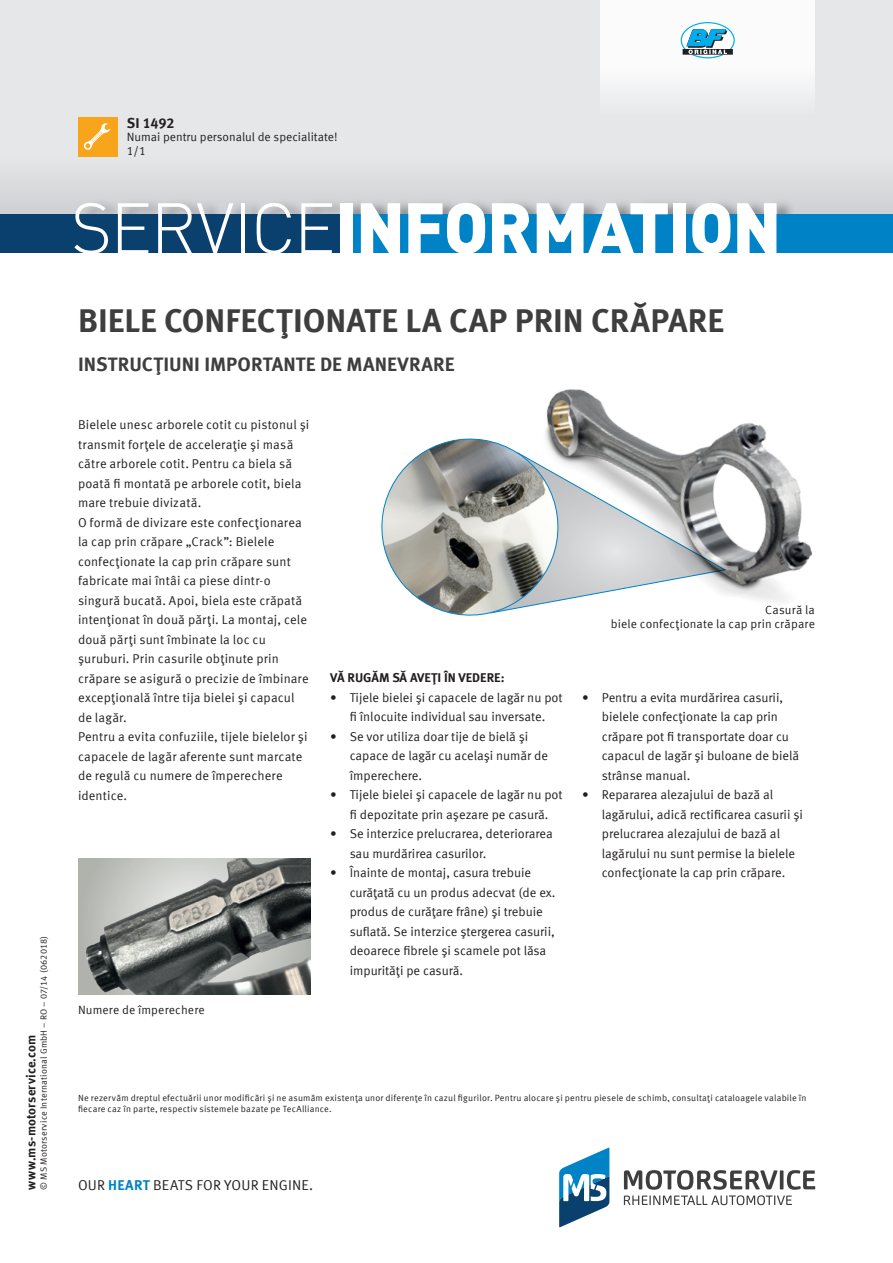
<style>
.page{position:relative;width:893px;height:1263px;background:#fff}
.page>*{position:absolute;margin:0;border:0;box-sizing:border-box;transform-origin:0 0}
.t1{font:900 70.5px "DIN Pro";letter-spacing:-.025em;color:#fff}
.t2{font:700 33px "Meta Offc Pro";color:#3e3e3f}
.t3{font:700 19.5px "Meta Offc Pro";color:#3e3e3f}
.t4{font:14.25px "Meta Offc Pro Norm";letter-spacing:.01em;color:#231f20}
.t5{font:700 14.25px "Meta Offc Pro";letter-spacing:-.01em;color:#231f20}
.t6{font:12.75px/19.5px "Meta Offc Pro Norm";color:#231f20}
.t7{font:700 12.75px "Meta Offc Pro";color:#231f20}
.t8{font:12px/14.7px "Meta Offc Pro Norm";letter-spacing:.01em;color:#231f20;text-align:right}
.t9{font:9px/10.5px "Meta Offc Pro Norm";letter-spacing:.025em;color:#231f20}
.s1{font-weight:300}
.s2{font-family:"Meta Offc Pro";font-weight:700;color:#0082c7}
</style>
<div class="page">
<div style="left:0;top:0;width:893px;height:224px;background:#e6e7e9"></div>
<div style="left:0;top:156px;width:893px;height:58px;background:#dcdee0"></div>
<div style="left:77px;top:198px;width:719px;height:16px;background:#231f20;opacity:.4"></div>
<div style="left:0;top:214px;width:893px;height:39px;background:#09406e"></div>
<div style="left:347px;top:214px;width:546px;height:39px;background:#0082c7"></div>
<div style="left:78px;top:117px;width:39px;height:39px;background:#f9a51b"></div>
<svg style="left:83px;top:123px;width:27px;height:27px"></svg>
<div style="left:600px;top:0;width:215px;height:117px;background:linear-gradient(to bottom,#fff,#edeeef)"></div>
<svg style="left:681px;top:22px;width:54px;height:36px;background:#8fc1d4"></svg>
<svg style="left:559px;top:1147px;width:50px;height:80px"></svg>
<svg style="left:624px;top:1170px;width:191px;height:35px"></svg>
<img style="left:78px;top:858px;width:233px;height:137px">
<img style="left:545px;top:389px;width:267px;height:213px">
<svg style="left:381px;top:432px;width:345px;height:184px"></svg>
<p class="t9" style="left:38px;top:1189px;width:255px;rotate:-90deg">© MS Motorservice International GmbH – RO – 07/14 (062018)</p>
<p class="t7" style="left:21px;top:1189px;width:156px;rotate:-90deg">www.ms-motorservice.com</p>
<p class="t5" style="left:127px;top:112px;width:49px">SI 1492</p>
<p class="t8" style="left:127px;top:129px;width:212px">Numai pentru personalul de specialitate!</p>
<p class="t8" style="left:127px;top:143px;width:21px">1/1</p>
<h1 class="t1" style="left:71px;top:172px;width:712px"><span class="s1">SERVICE</span>INFORMATION</h1>
<h2 class="t2" style="left:78px;top:294px;width:647px">BIELE CONFECŢIONATE LA CAP PRIN CRĂPARE</h2>
<h3 class="t3" style="left:78px;top:348px;width:378px">INSTRUCŢIUNI IMPORTANTE DE MANEVRARE</h3>
<p class="t6" style="left:78px;top:414px;width:233px">Bielele unesc arborele cotit cu pistonul şi transmit forţele de acceleraţie şi masă către arborele cotit. Pentru ca biela să poată fi montată pe arborele cotit, biela mare trebuie divizată.<br>O formă de divizare este confecţionarea la cap prin crăpare „Crack”: Bielele confecţionate la cap prin crăpare sunt fabricate mai întâi ca piese dintr-o singură bucată. Apoi, biela este crăpată intenţionat în două părţi. La montaj, cele două părţi sunt îmbinate la loc cu şuruburi. Prin casurile obţinute prin crăpare se asigură o precizie de îmbinare excepţională între tija bielei şi capacul de lagăr.<br>Pentru a evita confuziile, tijele bielelor şi capacele de lagăr aferente sunt marcate de regulă cu numere de împerechere identice.</p>
<p class="t8" style="left:78px;top:1002px;width:128px">Numere de împerechere</p>
<p class="t7" style="left:330px;top:668px;width:176px">VĂ RUGĂM SĂ AVEŢI ÎN VEDERE:</p>
<p class="t6" style="left:330px;top:687px;width:234px;text-align:center">• Tijele bielei şi capacele de lagăr nu pot fi înlocuite individual sau inversate.</p>
<p class="t6" style="left:350px;top:726px;width:200px;text-indent:-19px">• Se vor utiliza doar tije de bielă şi capace de lagăr cu acelaşi număr de împerechere.</p>
<p class="t6" style="left:330px;top:784px;width:234px;text-align:center">• Tijele bielei şi capacele de lagăr nu pot fi depozitate prin aşezare pe casură.</p>
<p class="t6" style="left:350px;top:823px;width:205px;text-indent:-19px">• Se interzice prelucrarea, deteriorarea sau murdărirea casurilor.</p>
<p class="t6" style="left:350px;top:862px;width:207px;text-indent:-19px">• Înainte de montaj, casura trebuie curăţată cu un produs adecvat (de ex. produs de curăţare frâne) şi trebuie suflată. Se interzice ştergerea casurii, deoarece fibrele şi scamele pot lăsa impurităţi pe casură.</p>
<p class="t8" style="left:611px;top:601px;width:206px">Casură la<br>biele confecţionate la cap prin crăpare</p>
<p class="t6" style="left:602px;top:687px;width:199px;text-indent:-19px">• Pentru a evita murdărirea casurii, bielele confecţionate la cap prin crăpare pot fi transportate doar cu capacul de lagăr şi buloane de bielă strânse manual.</p>
<p class="t6" style="left:602px;top:784px;width:203px;text-indent:-19px">• Repararea alezajului de bază al lagărului, adică rectificarea casurii şi prelucrarea alezajului de bază al lagărului nu sunt permise la bielele confecţionate la cap prin crăpare.</p>
<p class="t9" style="left:78px;top:1092px;width:730px">Ne rezervăm dreptul efectuării unor modificări şi ne asumăm existenţa unor diferenţe în cazul figurilor. Pentru alocare şi pentru piesele de schimb, consultaţi cataloagele valabile în fiecare caz în parte, respectiv sistemele bazate pe TecAlliance.</p>
<p class="t4" style="left:78px;top:1174px;width:237px">OUR <span class="s2">HEART</span> BEATS FOR YOUR ENGINE.</p>
</div>
